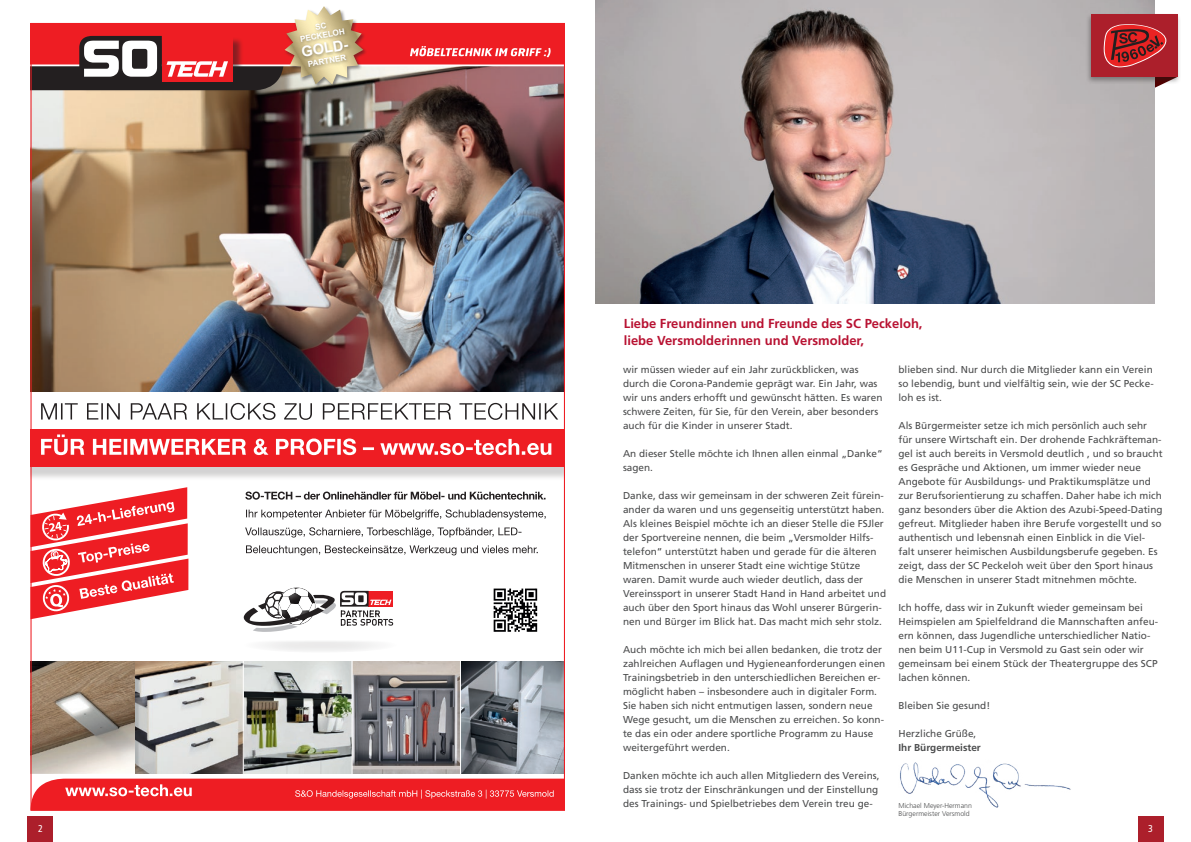
<style>
.page{position:relative;width:1191px;height:842px;background:#fff}
.page>*{position:absolute;margin:0;border:0;box-sizing:border-box;transform-origin:0 0}
.t1{font:700 14.6px "Arial";color:#fff}
.t2{font:700 13px "Frutiger";color:#b81232}
.t3{font:10px/14px "Frutiger";color:#4b4c4d}
.t4{font:700 10px "Frutiger";color:#4b4c4d}
.t5{font:condensed 10px "Frutiger";color:#fff}
.t6{font:700 8.1px "Arial";color:#fff}
.BU{font:300 7px/8px "Frutiger";color:#4b4c4d}
</style>
<div class="page">
<svg style="left:1154px;top:84px;width:9px;height:4px"></svg>
<img style="left:595px;top:0;width:559px;height:303px">
<img style="left:33px;top:66px;width:530px;height:326px">
<svg style="left:33px;top:779px;width:530px;height:29px;background:#ef2e33"></svg>
<div style="left:31px;top:433px;width:534px;height:48px;background:#231f20;opacity:.2"></div>
<div style="left:31px;top:429px;width:534px;height:38px;background:#ee1d23"></div>
<svg style="left:41px;top:434px;width:510px;height:21px"></svg>
<svg style="left:41px;top:403px;width:517px;height:17px"></svg>
<div style="left:31px;top:23px;width:534px;height:43px;background:#ee1d23"></div>
<svg style="left:410px;top:46px;width:141px;height:12px"></svg>
<hr style="left:31px;top:64px;width:534px;height:2px;background:#fff">
<div style="left:81px;top:37px;width:163px;height:56px;background:#231f20;opacity:.5"></div>
<svg style="left:33px;top:487px;width:155px;height:132px"></svg>
<img style="left:33px;top:662px;width:102px;height:111px">
<svg style="left:353px;top:662px;width:107px;height:111px;background:#817d80"></svg>
<svg style="left:461px;top:662px;width:102px;height:111px;background:#848b93"></svg>
<svg style="left:246px;top:545px;width:292px;height:10px"></svg>
<svg style="left:245px;top:527px;width:276px;height:10px"></svg>
<svg style="left:246px;top:509px;width:299px;height:11px"></svg>
<svg style="left:245px;top:491px;width:300px;height:9px"></svg>
<svg style="left:244px;top:587px;width:149px;height:45px"></svg>
<div style="left:242px;top:637px;width:156px;height:16px;background:#f4f4f4;border-radius:50%"></div>
<img style="left:244px;top:662px;width:108px;height:111px">
<svg style="left:493px;top:588px;width:45px;height:44px"></svg>
<svg style="left:493px;top:589px;width:44px;height:43px"></svg>
<svg style="left:136px;top:662px;width:107px;height:111px;background:#c2c0bd"></svg>
<div style="left:284px;top:5px;width:84px;height:84px;background:#231f20;opacity:.5"></div>
<div style="left:1085px;top:12px;width:95px;height:72px;background:#231f20;opacity:.4"></div>
<div style="left:1091px;top:15px;width:86px;height:62px;background:#ac1f2b"></div>
<svg style="left:1103px;top:24px;width:63px;height:44px"></svg>
<img style="left:900px;top:762px;width:171px;height:46px">
<div style="left:28px;top:816px;width:25px;height:26px;background:#ac1f2b"></div>
<div style="left:1137px;top:816px;width:26px;height:26px;background:#ac1f2b"></div>
<svg style="left:31px;top:6px;width:332px;height:84px"></svg>
<p class="t6" style="left:299px;top:34px;width:47px;rotate:-10deg">PECKELOH</p>
<p class="t1" style="left:300px;top:43px;width:51px;rotate:-10deg">GOLD-</p>
<p class="t6" style="left:307px;top:59px;width:40px;rotate:-10deg">PARTNER</p>
<p class="t2" style="left:624px;top:316px;width:300px">Liebe Freundinnen und Freunde des SC Peckeloh,</p>
<p class="t2" style="left:624px;top:333px;width:242px">liebe Versmolderinnen und Versmolder,</p>
<p class="t3" style="left:623px;top:362px;width:261px">wir müssen wieder auf ein Jahr zurückblicken, was durch die Corona-Pandemie geprägt war. Ein Jahr, was wir uns anders erhofft und gewünscht hätten. Es waren schwere Zeiten, für Sie, für den Verein, aber besonders auch für die Kinder in unserer Stadt.</p>
<p class="t3" style="left:623px;top:446px;width:261px">An dieser Stelle möchte ich Ihnen allen einmal „Danke“ sagen.</p>
<p class="t3" style="left:623px;top:488px;width:265px">Danke, dass wir gemeinsam in der schweren Zeit fürein&shy;ander da waren und uns gegenseitig unterstützt haben.<br>Als kleines Beispiel möchte ich an dieser Stelle die FSJler der Sportvereine nennen, die beim „Versmolder Hilfs&shy;telefon“ unterstützt haben und gerade für die älteren Mitmenschen in unserer Stadt eine wichtige Stütze waren. Damit wurde auch wieder deutlich, dass der Vereinssport in unserer Stadt Hand in Hand arbeitet und auch über den Sport hinaus das Wohl unserer Bürgerin&shy;nen und Bürger im Blick hat. Das macht mich sehr stolz.</p>
<p class="t3" style="left:623px;top:642px;width:264px">Auch möchte ich mich bei allen bedanken, die trotz der zahlreichen Auflagen und Hygieneanforderungen einen Trainingsbetrieb in den unterschiedlichen Bereichen er&shy;möglicht haben – insbesondere auch in digitaler Form.<br>Sie haben sich nicht entmutigen lassen, sondern neue Wege gesucht, um die Menschen zu erreichen. So konn&shy;te das ein oder andere sportliche Programm zu Hause weitergeführt werden.</p>
<p class="t3" style="left:623px;top:768px;width:258px">Danken möchte ich auch allen Mitgliedern des Vereins, dass sie trotz der Einschränkungen und der Einstellung des Trainings- und Spielbetriebes dem Verein treu ge-</p>
<p class="t3" style="left:898px;top:362px;width:257px;text-align:justify">blieben sind. Nur durch die Mitglieder kann ein Verein so lebendig, bunt und vielfältig sein, wie der SC Pecke&shy;loh es ist.</p>
<p class="t3" style="left:898px;top:418px;width:266px">Als Bürgermeister setze ich mich persönlich auch sehr für unsere Wirtschaft ein. Der drohende Fachkräfteman&shy;gel ist auch bereits in Versmold deutlich , und so braucht es Gespräche und Aktionen, um immer wieder neue Angebote für Ausbildungs- und Praktikumsplätze und zur Berufsorientierung zu schaffen. Daher habe ich mich ganz besonders über die Aktion des Azubi-Speed-Dating gefreut. Mitglieder haben ihre Berufe vorgestellt und so authentisch und lebensnah einen Einblick in die Viel&shy;falt unserer heimischen Ausbildungsberufe gegeben. Es zeigt, dass der SC Peckeloh weit über den Sport hinaus die Menschen in unserer Stadt mitnehmen möchte.</p>
<p class="t3" style="left:898px;top:600px;width:261px">Ich hoffe, dass wir in Zukunft wieder gemeinsam bei Heimspielen am Spielfeldrand die Mannschaften anfeu&shy;ern können, dass Jugendliche unterschiedlicher Natio&shy;nen beim U11-Cup in Versmold zu Gast sein oder wir gemeinsam bei einem Stück der Theatergruppe des SCP lachen können.</p>
<p class="t3" style="left:898px;top:698px;width:93px">Bleiben Sie gesund!</p>
<p class="t3" style="left:898px;top:726px;width:79px">Herzliche Grüße,</p>
<p class="t4" style="left:898px;top:742px;width:84px">Ihr Bürgermeister</p>
<p class="BU" style="left:898px;top:802px;width:75px">Michael Meyer-Hermann<br>Bürgermeister Versmold</p>
<p class="t5" style="left:38px;top:822px;width:6px">2</p>
<p class="t5" style="left:1148px;top:822px;width:6px">3</p>
</div>
